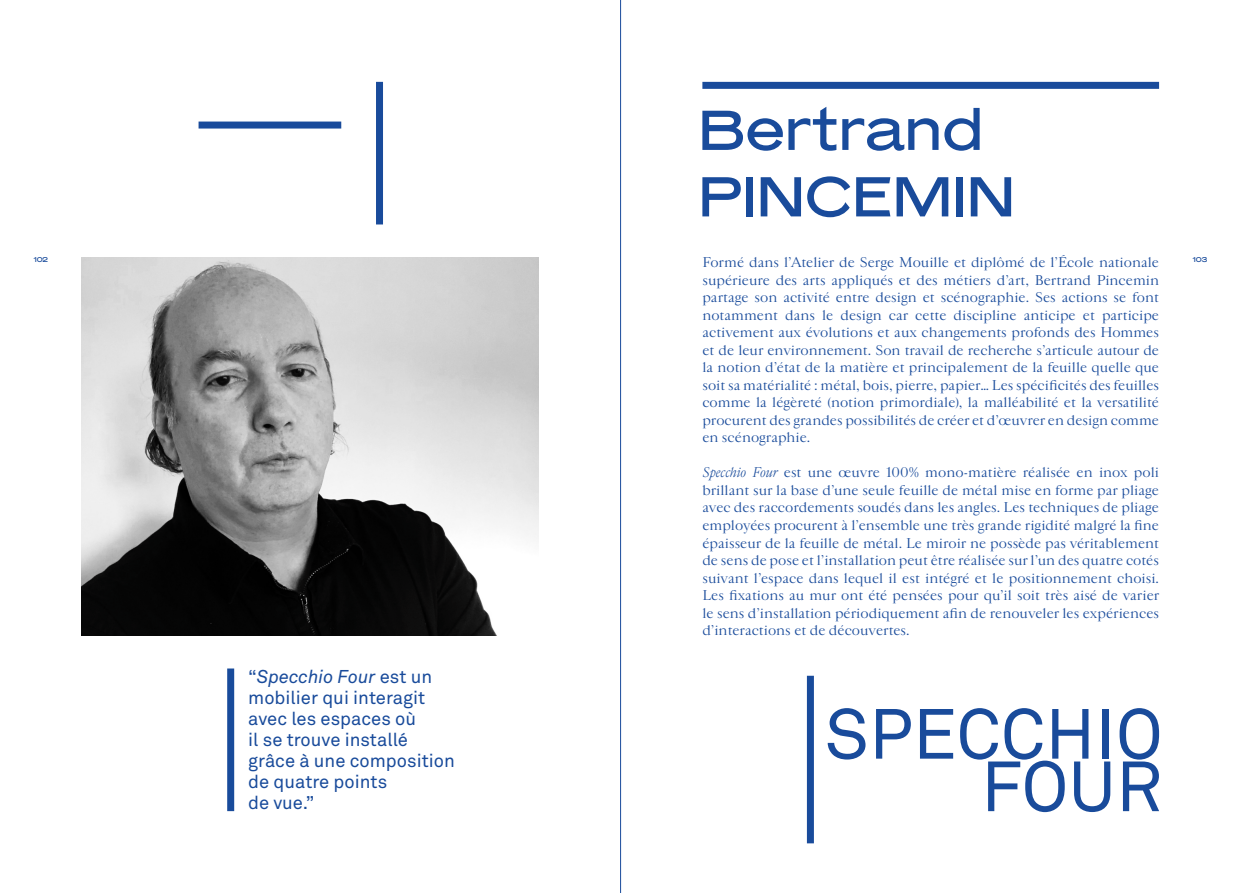
<style>
.page{position:relative;width:1241px;height:893px;background:#fff}
.page>*{position:absolute;margin:0;border:0;box-sizing:border-box;transform-origin:0 0}
.t1{font:70px "Akkurat Pro";color:#194b9b}
.t2{font:56px "Mars Extended";color:#194b9b}
.t3{font:18.38px/21px "Akkurat Pro";color:#194b9b}
.t4{font:13.12px/17.5px "Cardinal Classic Short";color:#194b9b;text-align:justify}
.t5{font:7px "Mars Extended";letter-spacing:-.005em;color:#194b9b}
.s1{font-style:italic}
</style>
<div class="page">
<div style="left:702px;top:82px;width:456px;height:7px;background:#194b9b"></div>
<img style="left:82px;top:257px;width:456px;height:379px">
<div style="left:806px;top:676px;width:7px;height:167px;background:#194b9b"></div>
<div style="left:227px;top:668px;width:7px;height:143px;background:#194b9b"></div>
<div style="left:198px;top:122px;width:143px;height:7px;background:#194b9b"></div>
<div style="left:376px;top:82px;width:7px;height:142px;background:#194b9b"></div>
<hr style="left:620px;top:0;width:1px;height:893px;background:#194b9b">
<h2 class="t2" style="left:698px;top:92px;width:286px">Bertrand</h2>
<h2 class="t2" style="left:698px;top:158px;width:318px">PINCEMIN</h2>
<p class="t4" style="left:702px;top:254px;width:458px">Formé dans l’Atelier de Serge Mouille et diplômé de l’École nationale supérieure des arts appliqués et des métiers d’art, Bertrand Pincemin partage son activité entre design et scénographie. Ses actions se font notamment dans le design car cette discipline anticipe et participe activement aux évolutions et aux changements profonds des Hommes et de leur environnement. Son travail de recherche s’articule autour de la notion d’état de la matière et principalement de la feuille quelle que soit sa matérialité : métal, bois, pierre, papier… Les spécificités des feuilles comme la légèreté (notion primordiale), la malléabilité et la versatilité procurent des grandes possibilités de créer et d’œuvrer en design comme en scénographie.</p>
<p class="t4" style="left:702px;top:464px;width:458px"><span class="s1">Specchio Four</span> est une œuvre 100% mono-matière réalisée en inox poli brillant sur la base d’une seule feuille de métal mise en forme par pliage avec des raccordements soudés dans les angles. Les techniques de pliage employées procurent à l’ensemble une très grande rigidité malgré la fine épaisseur de la feuille de métal. Le miroir ne possède pas véritablement de sens de pose et l’installation peut être réalisée sur l’un des quatre cotés suivant l’espace dans lequel il est intégré et le positionnement choisi.<br>Les fixations au mur ont été pensées pour qu’il soit très aisé de varier le sens d’installation périodiquement afin de renouveler les expériences d’interactions et de découvertes.</p>
<p class="t5" style="left:34px;top:255px;width:16px">102</p>
<p class="t5" style="left:1192px;top:255px;width:16px">103</p>
<h3 class="t3" style="left:248px;top:666px;width:208px">“<span class="s1">Specchio Four</span> est un mobilier qui interagit avec les espaces où<br>il se trouve installé grâce à une composition de quatre points<br>de vue.”</h3>
<h1 class="t1" style="left:824px;top:693px;width:340px">SPECCHIO</h1>
<h1 class="t1" style="left:980px;top:746px;width:183px">FOUR</h1>
</div>
